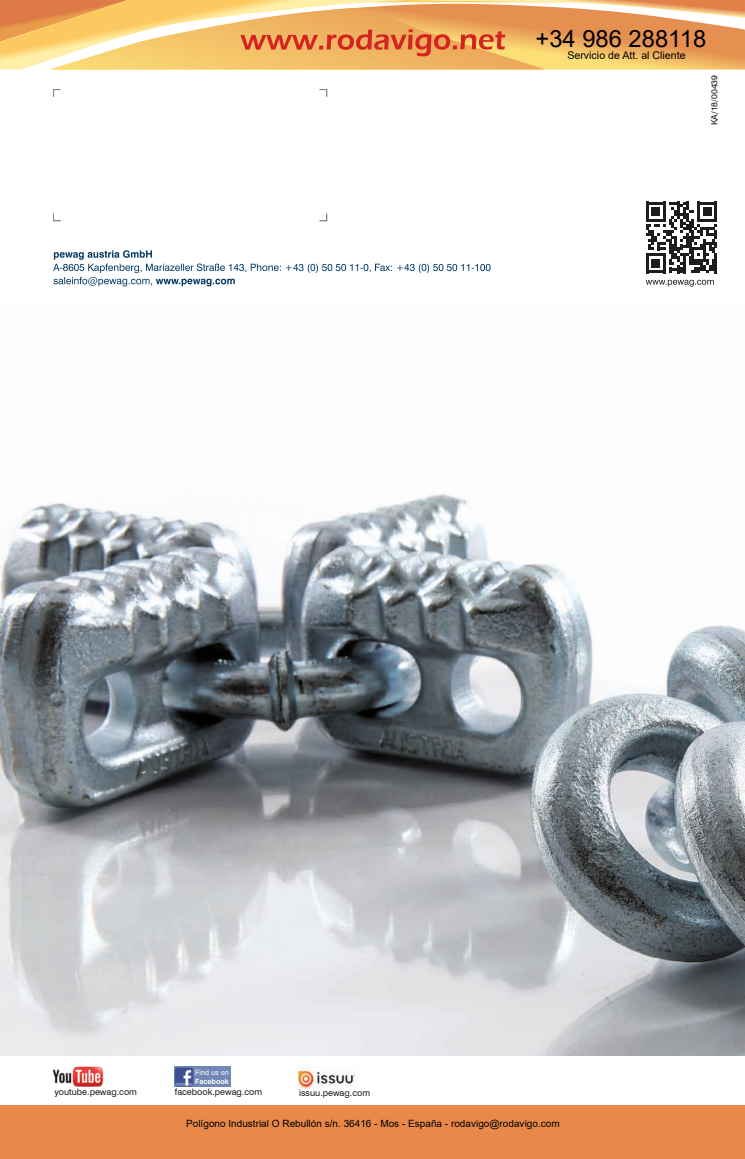
<style>
.page{position:relative;width:745px;height:1159px;background:#fff}
.page>*{position:absolute;margin:0;border:0;box-sizing:border-box;transform-origin:0 0}
.t1{font:23.75px "Arial";color:#000}
.t2{font:10.62px "Arial";color:#000}
.t3{font:10px "Arial";color:#000}
.t4{font:9px "Swiss 721 BT";color:#1d1d1b}
.t5{font:8.75px "Swiss 721 BT";color:#1d1d1b}
.t6{font:7.25px "Arial";color:#fff}
.t7{font:700 7.25px "Arial";color:#fff}
</style>
<div class="page">
<img style="left:0;top:494px;width:744px;height:562px">
<svg style="left:646px;top:202px;width:71px;height:71px"></svg>
<hr style="left:714px;top:253px;width:3px;height:20px;background:#1d1d1b">
<svg style="left:645px;top:280px;width:68px;height:7px"></svg>
<img style="left:298px;top:1069px;width:58px;height:20px">
<div style="left:174px;top:1067px;width:57px;height:20px;background:#7187b7"></div>
<img style="left:175px;top:1067px;width:18px;height:19px">
<img style="left:53px;top:1067px;width:50px;height:19px">
<svg style="left:53px;top:250px;width:437px;height:36px"></svg>
<div style="left:0;top:1105px;width:744px;height:54px;background:#e88949"></div>
<svg style="left:0;top:0;width:744px;height:70px;background:#f0b66e"></svg>
<h1 class="t1" style="left:535px;top:22px;width:172px">+34 986 288118</h1>
<p class="t2" style="left:567px;top:48px;width:120px">Servicio de Att. al Cliente</p>
<p class="t5" style="left:708px;top:125px;width:51px;rotate:-90deg">KA/18/00439</p>
<p class="t6" style="left:195px;top:1067px;width:35px">Find us on</p>
<p class="t7" style="left:195px;top:1076px;width:35px">Facebook</p>
<p class="t4" style="left:54px;top:1086px;width:84px">youtube.pewag.com</p>
<p class="t4" style="left:175px;top:1086px;width:89px">facebook.pewag.com</p>
<p class="t4" style="left:299px;top:1087px;width:72px">issuu.pewag.com</p>
<p class="t3" style="left:186px;top:1117px;width:375px">Polígono Industrial O Rebullón s/n. 36416 - Mos - España - rodavigo@rodavigo.com</p>
</div>
